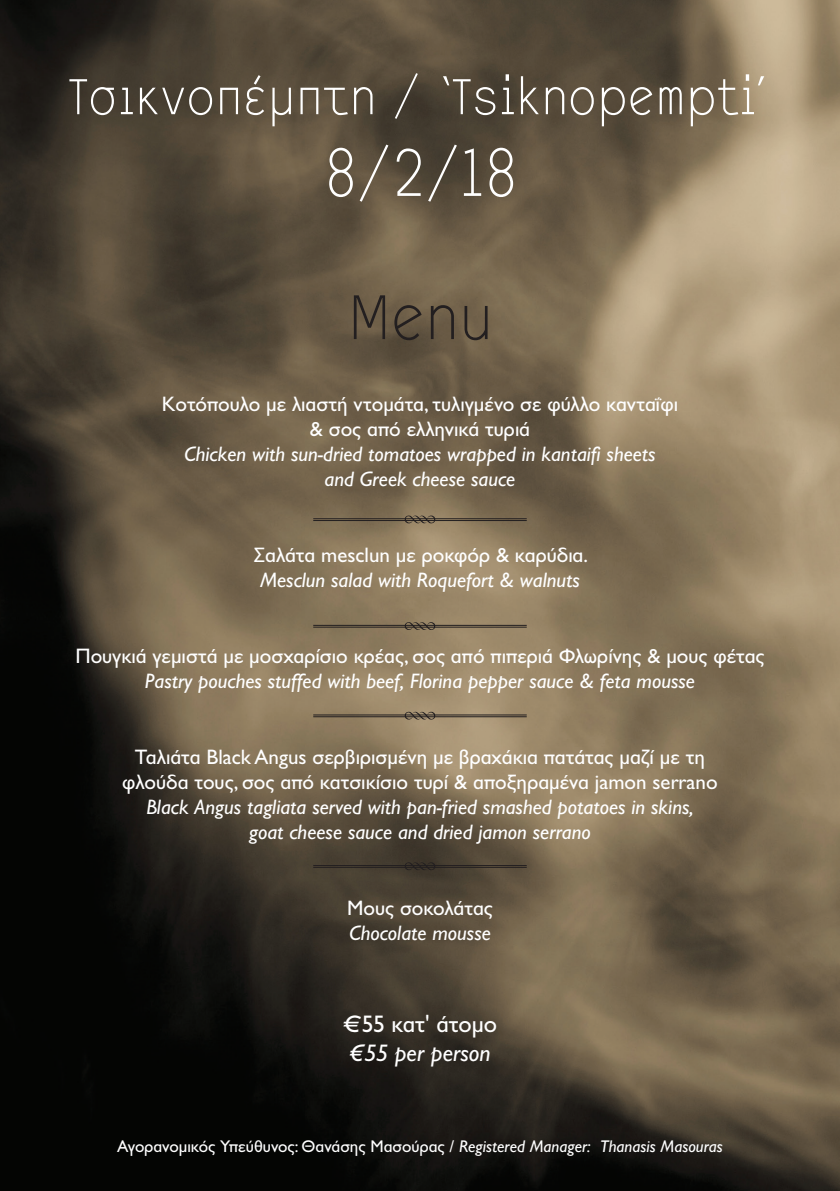
<style>
.page{position:relative;width:840px;height:1191px;background:#fff}
.page>*{position:absolute;margin:0;border:0;box-sizing:border-box;transform-origin:0 0}
.t1{font:68px "CF Sans";color:#fff}
.t2{font:68px "CF Sans";color:#231f20}
.t3{font:54.4px "CF Sans";color:#fff}
.t4{font:24px "Gill Sans Hel";color:#fff}
.t5{font:italic 24px "Gill Sans Hel";color:#fff}
.t6{font:21px/25.2px "Gill Sans Hel";color:#fff;text-align:center}
.t7{font:italic 21px/25.2px "Gill Sans Hel";color:#fff;text-align:center}
.t8{font:17px "Gill Sans Hel";color:#fff}
.s1{font-style:italic}
</style>
<div class="page">
<img style="left:0;top:0;width:839px;height:1191px">
<hr style="left:313px;top:518px;width:213px;height:1px;background:#231f20">
<hr style="left:313px;top:520px;width:213px;height:1px;background:#231f20">
<svg style="left:404px;top:515px;width:31px;height:9px"></svg>
<hr style="left:313px;top:625px;width:213px;height:1px;background:#231f20">
<hr style="left:313px;top:627px;width:213px;height:1px;background:#231f20">
<svg style="left:404px;top:622px;width:31px;height:8px"></svg>
<hr style="left:313px;top:714px;width:213px;height:1px;background:#231f20">
<hr style="left:313px;top:716px;width:213px;height:1px;background:#231f20">
<svg style="left:404px;top:711px;width:31px;height:9px"></svg>
<hr style="left:313px;top:865px;width:213px;height:1px;background:#231f20">
<hr style="left:313px;top:867px;width:213px;height:1px;background:#231f20">
<svg style="left:404px;top:862px;width:31px;height:8px"></svg>
<h2 class="t3" style="left:69px;top:70px;width:703px">Τσικνοπέμπτη / ‘Tsiknopempti’</h2>
<h1 class="t1" style="left:323px;top:141px;width:195px">8/2/18</h1>
<h1 class="t2" style="left:347px;top:284px;width:147px">Menu</h1>
<p class="t6" style="left:162px;top:392px;width:517px">Κοτόπουλο µε λιαστή ντοµάτα, τυλιγµένο σε φύλλο κανταΐφι &amp; σος από ελληνικά τυριά</p>
<p class="t7" style="left:184px;top:442px;width:472px">Chicken with sun-dried tomatoes wrapped in kantaifi sheets and Greek cheese sauce</p>
<p class="t6" style="left:254px;top:543px;width:335px">Σαλάτα mesclun µε ροκφόρ &amp; καρύδια.</p>
<p class="t7" style="left:260px;top:568px;width:321px">Mesclun salad with Roquefort &amp; walnuts</p>
<p class="t6" style="left:75px;top:644px;width:690px">Πουγκιά γεµιστά µε µοσχαρίσιο κρέας, σος από πιπεριά Φλωρίνης &amp; µους φέτας</p>
<p class="t7" style="left:145px;top:669px;width:551px">Pastry pouches stuffed with beef, Florina pepper sauce &amp; feta mousse</p>
<p class="t6" style="left:122px;top:744px;width:596px">Ταλιάτα Black Angus σερβιρισµένη µε βραχάκια πατάτας µαζί µε τη φλούδα τους, σος από κατσικίσιο τυρί &amp; αποξηραµένα jamon serrano</p>
<p class="t7" style="left:146px;top:795px;width:548px">Black Angus tagliata served with pan-fried smashed potatoes in skins, goat cheese sauce and dried jamon serrano</p>
<p class="t6" style="left:347px;top:896px;width:147px">Μους σοκολάτας</p>
<p class="t7" style="left:349px;top:921px;width:143px">Chocolate mousse</p>
<p class="t4" style="left:342px;top:1011px;width:156px">€55 κατ' άτοµο</p>
<p class="t5" style="left:349px;top:1040px;width:143px">€55 per person</p>
<p class="t8" style="left:117px;top:1138px;width:607px">Αγορανοµικός Υπεύθυνος: Θανάσης Μασούρας / <span class="s1">Registered Manager: Thanasis Masouras</span></p>
</div>
